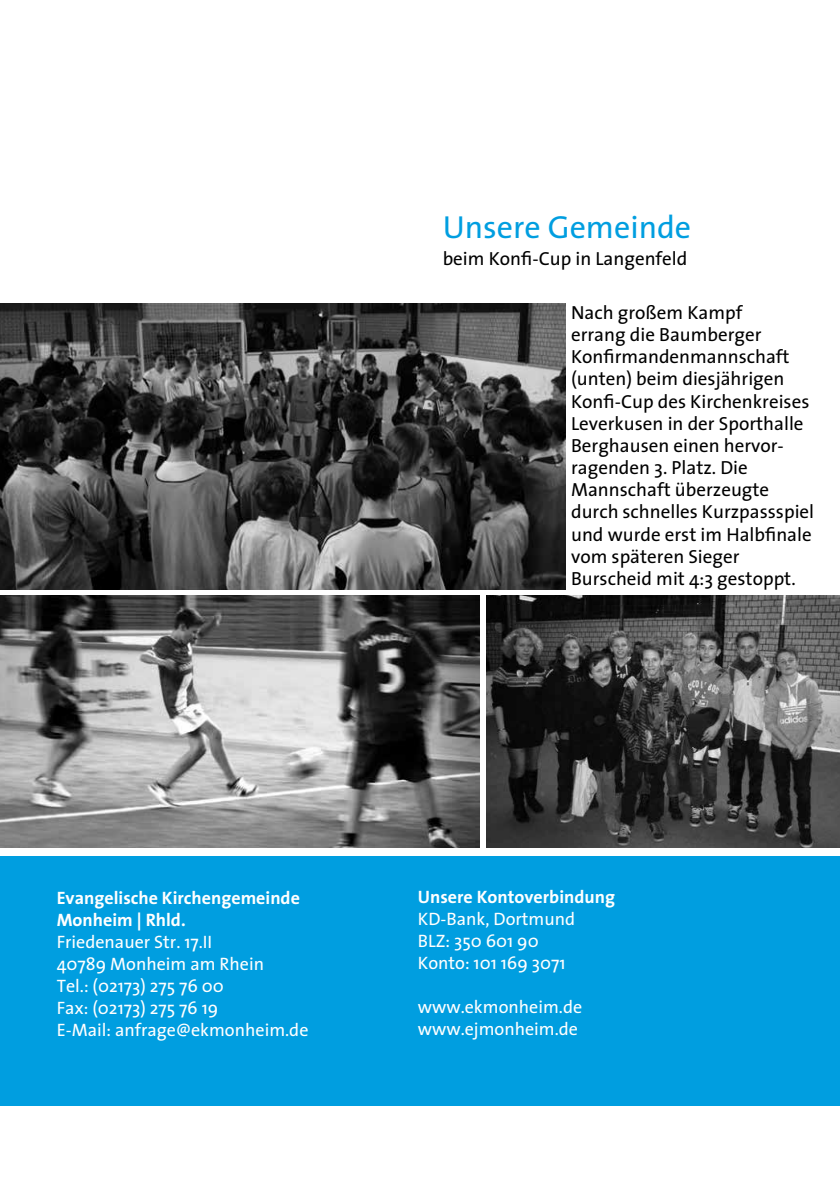
<style>
.page{position:relative;width:840px;height:1191px;background:#fff}
.page>*{position:absolute;margin:0;border:0;box-sizing:border-box;transform-origin:0 0}
.t1{font:32px "The Sans";color:#009ee0}
.t2{font:19px/22.2px "The Sans";color:#000}
.t3{font:18px/22px "The Sans";color:#fff}
.t4{font:700 18px/22px "The Sans";color:#fff}
</style>
<div class="page">
<div style="left:0;top:856px;width:839px;height:250px;background:#009ee0"></div>
<img style="left:0;top:304px;width:565px;height:285px">
<img style="left:0;top:595px;width:479px;height:253px">
<img style="left:486px;top:595px;width:353px;height:253px">
<h1 class="t1" style="left:442px;top:201px;width:250px">Unsere Gemeinde</h1>
<p class="t2" style="left:442px;top:247px;width:246px">beim Konfi-Cup in Langenfeld</p>
<p class="t2" style="left:570px;top:301px;width:244px">Nach großem Kampf<br>errang die Baumberger<br>Konfirmandenmannschaft (unten) beim diesjährigen<br>Konfi-Cup des Kirchenkreises<br>Leverkusen in der Sporthalle<br>Berghausen einen hervor&shy;ragenden 3. Platz. Die<br>Mannschaft überzeugte durch schnelles Kurzpassspiel und wurde erst im Halbfinale vom späteren Sieger<br>Burscheid mit 4:3 gestoppt.</p>
<p class="t4" style="left:57px;top:886px;width:244px">Evangelische Kirchengemeinde<br>Monheim | Rhld.</p>
<p class="t3" style="left:57px;top:930px;width:253px">Friedenauer Str. 17.II<br>40789 Monheim am Rhein<br>Tel.: (02173) 275 76 00<br>Fax: (02173) 275 76 19<br>E-Mail: anfrage@ekmonheim.de</p>
<p class="t4" style="left:417px;top:886px;width:198px">Unsere Kontoverbindung</p>
<p class="t3" style="left:417px;top:907px;width:159px">KD-Bank, Dortmund<br>BLZ: 350 601 90<br>Konto: 101 169 3071</p>
<p class="t3" style="left:417px;top:995px;width:166px">www.ekmonheim.de www.ejmonheim.de</p>
</div>
